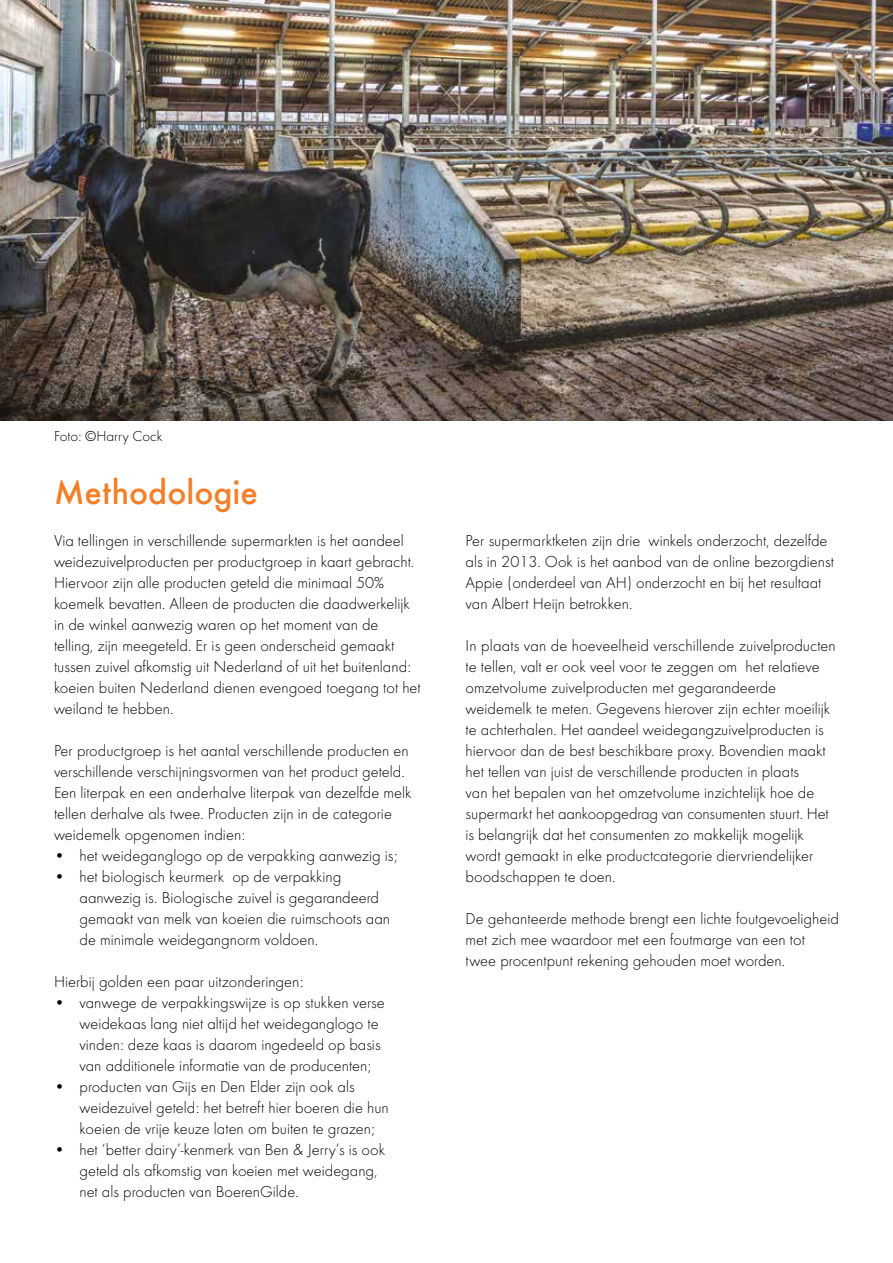
<style>
.page{position:relative;width:893px;height:1263px;background:#fff}
.page>*{position:absolute;margin:0;border:0;box-sizing:border-box;transform-origin:0 0}
.t1{font:500 36px "Futura Round";color:#f57f29}
.t2{font:300 16.5px/21px "Futura Round";color:#000}
.t3{font:300 15px "Futura Round";color:#000}
</style>
<div class="page">
<img style="left:0;top:0;width:893px;height:421px">
<p class="t3" style="left:54px;top:426px;width:110px">Foto: ©Harry Cock</p>
<h1 class="t1" style="left:54px;top:465px;width:206px">Methodologie</h1>
<p class="t2" style="left:54px;top:529px;width:368px">Via tellingen in verschillende supermarkten is het aandeel weidezuivelproducten per productgroep in kaart gebracht.<br>Hiervoor zijn alle producten geteld die minimaal 50% koemelk bevatten. Alleen de producten die daadwerkelijk in de winkel aanwezig waren op het moment van de telling, zijn meegeteld. Er is geen onderscheid gemaakt tussen zuivel afkomstig uit Nederland of uit het buitenland: koeien buiten Nederland dienen evengoed toegang tot het weiland te hebben.</p>
<p class="t2" style="left:54px;top:740px;width:359px">Per productgroep is het aantal verschillende producten en verschillende verschijningsvormen van het product geteld.<br>Een literpak en een anderhalve literpak van dezelfde melk tellen derhalve als twee. Producten zijn in de categorie weidemelk opgenomen indien:</p>
<p class="t2" style="left:54px;top:845px;width:345px">• het weideganglogo op de verpakking aanwezig is;</p>
<p class="t2" style="left:80px;top:866px;width:312px;text-indent:-26px">• het biologisch keurmerk op de verpakking aanwezig is. Biologische zuivel is gegarandeerd gemaakt van melk van koeien die ruimschoots aan de minimale weidegangnorm voldoen.</p>
<p class="t2" style="left:54px;top:971px;width:251px">Hierbij golden een paar uitzonderingen:</p>
<p class="t2" style="left:80px;top:992px;width:307px;text-indent:-26px">• vanwege de verpakkingswijze is op stukken verse weidekaas lang niet altijd het weideganglogo te vinden: deze kaas is daarom ingedeeld op basis van additionele informatie van de producenten;</p>
<p class="t2" style="left:80px;top:1076px;width:311px;text-indent:-26px">• producten van Gijs en Den Elder zijn ook als weidezuivel geteld: het betreft hier boeren die hun koeien de vrije keuze laten om buiten te grazen;</p>
<p class="t2" style="left:80px;top:1139px;width:307px;text-indent:-26px">• het ‘better dairy’-kenmerk van Ben &amp; Jerry’s is ook geteld als afkomstig van koeien met weidegang, net als producten van BoerenGilde.</p>
<p class="t2" style="left:466px;top:530px;width:370px">Per supermarktketen zijn drie winkels onderzocht, dezelfde als in 2013. Ook is het aanbod van de online bezorgdienst Appie (onderdeel van AH) onderzocht en bij het resultaat van Albert Heijn betrokken.</p>
<p class="t2" style="left:466px;top:635px;width:372px">In plaats van de hoeveelheid verschillende zuivelproducten te tellen, valt er ook veel voor te zeggen om het relatieve omzetvolume zuivelproducten met gegarandeerde weidemelk te meten. Gegevens hierover zijn echter moeilijk te achterhalen. Het aandeel weidegangzuivelproducten is hiervoor dan de best beschikbare proxy. Bovendien maakt het tellen van juist de verschillende producten in plaats<br>van het bepalen van het omzetvolume inzichtelijk hoe de supermarkt het aankoopgedrag van consumenten stuurt. Het is belangrijk dat het consumenten zo makkelijk mogelijk wordt gemaakt in elke productcategorie diervriendelijker boodschappen te doen.</p>
<p class="t2" style="left:466px;top:908px;width:375px">De gehanteerde methode brengt een lichte foutgevoeligheid met zich mee waardoor met een foutmarge van een tot twee procentpunt rekening gehouden moet worden.</p>
</div>
